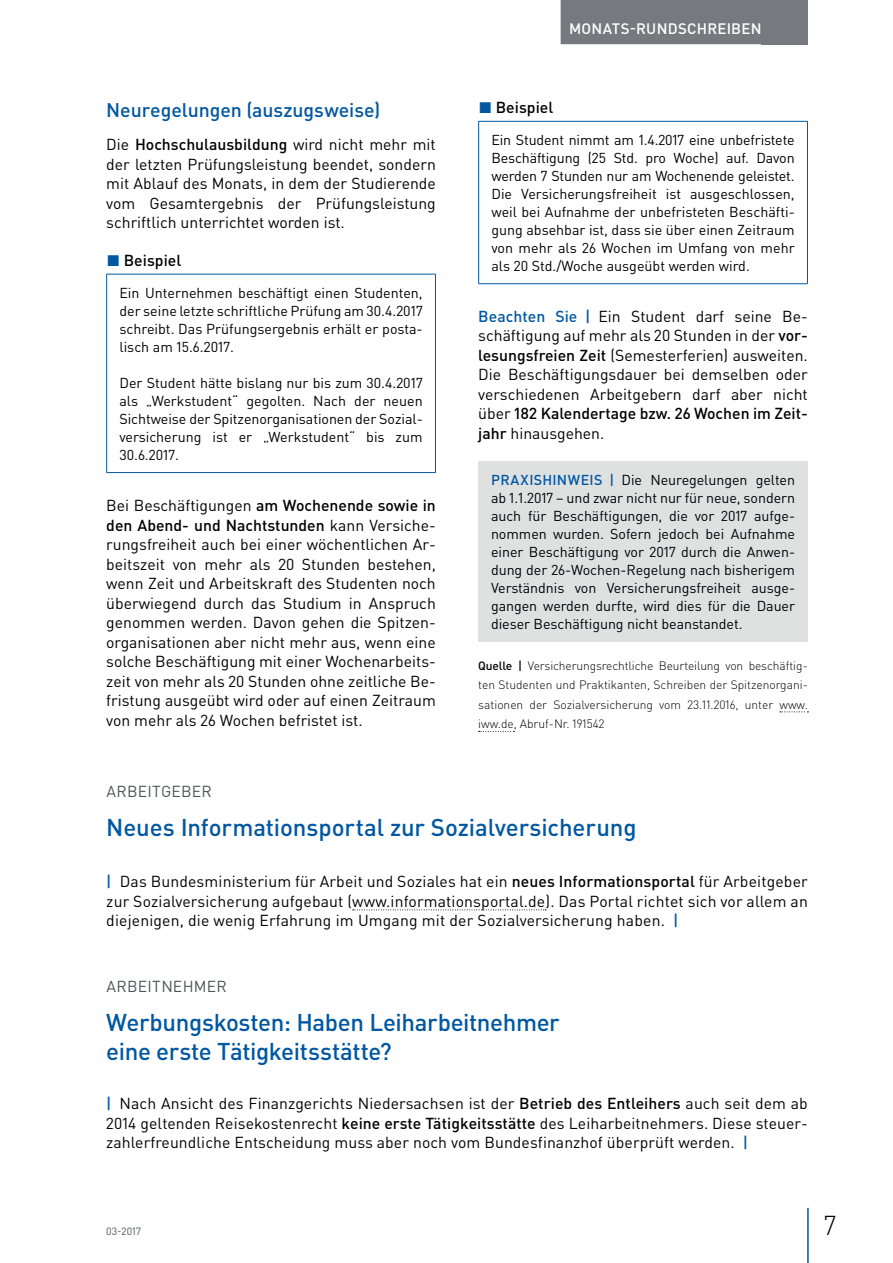
<style>
.page{position:relative;width:893px;height:1263px;background:#fff}
.page>*{position:absolute;margin:0;border:0;box-sizing:border-box;transform-origin:0 0}
.t1{font:300 27px "DIN Pro";color:#000002}
.t2{font:500 24px/28.5px "DIN Pro";letter-spacing:-.01em;color:#0157a2}
.t3{font:500 19.5px "DIN Pro";letter-spacing:-.005em;color:#0157a2}
.t4{font:15.75px/19.5px "DIN Pro";color:#000002;text-align:justify}
.t5{font:15.75px "DIN Pro";letter-spacing:.015em;color:#505457}
.t6{font:500 15.75px "DIN Pro";letter-spacing:.005em;color:#000002}
.t7{font:500 15px "DIN Pro";letter-spacing:.015em;color:#fff}
.t8{font:14.25px/18px "DIN Pro";color:#000002;text-align:justify}
.t9{font:300 12px/19.5px "DIN Pro";color:#000002;text-align:justify}
.t10{font:10.5px "DIN Pro";color:#505457}
.s1{font-weight:500}
.s2{color:#0157a2}
.s3{font-weight:500;color:#0157a2}
</style>
<div class="page">
<div style="left:762px;top:0;width:46px;height:44px;background:#767a7e"></div>
<hr style="left:807px;top:1208px;width:2px;height:55px;background:#0157a2">
<div style="left:561px;top:0;width:209px;height:44px;background:#767a7e"></div>
<svg style="left:353px;top:909px;width:193px;height:1px"></svg>
<hr style="left:106px;top:274px;width:330px;height:1px;background:#0157a2">
<hr style="left:106px;top:274px;width:1px;height:198px;background:#0157a2">
<hr style="left:435px;top:274px;width:1px;height:198px;background:#0157a2">
<hr style="left:106px;top:472px;width:330px;height:1px;background:#0157a2">
<svg style="left:780px;top:711px;width:28px;height:1px"></svg>
<svg style="left:479px;top:731px;width:35px;height:1px"></svg>
<hr style="left:478px;top:121px;width:330px;height:1px;background:#0157a2">
<hr style="left:478px;top:122px;width:1px;height:161px;background:#0157a2">
<hr style="left:807px;top:122px;width:1px;height:161px;background:#0157a2">
<hr style="left:478px;top:283px;width:330px;height:1px;background:#0157a2">
<div style="left:478px;top:461px;width:330px;height:180px;background:#dfe1e1"></div>
<p class="t3" style="left:106px;top:97px;width:276px">Neuregelungen (auszugsweise)</p>
<p class="t4" style="left:106px;top:134px;width:331px">Die <span class="s1">Hochschulausbildung</span> wird nicht mehr mit der letzten Prüfungsleistung beendet, sondern mit Ablauf des Monats, in dem der Studierende vom Gesamtergebnis der Prüfungsleistung schriftlich unterrichtet worden ist.</p>
<p class="t6" style="left:107px;top:249px;width:76px"><span class="s2">◼</span> Beispiel</p>
<p class="t8" style="left:119px;top:283px;width:305px">Ein Unternehmen beschäftigt einen Studenten, der seine letzte schriftliche Prüfung am 30.4.2017 schreibt. Das Prüfungsergebnis erhält er posta&shy;lisch am 15.6.2017.</p>
<p class="t8" style="left:119px;top:373px;width:305px">Der Student hätte bislang nur bis zum 30.4.2017 als „Werkstudent“ gegolten. Nach der neuen Sichtweise der Spitzenorganisationen der Sozial&shy;versicherung ist er „Werkstudent“ bis zum 30.6.2017.</p>
<p class="t4" style="left:106px;top:495px;width:331px">Bei Beschäftigungen <span class="s1">am Wochenende sowie in den Abend- und Nachtstunden</span> kann Versiche&shy;rungsfreiheit auch bei einer wöchentlichen Ar&shy;beitszeit von mehr als 20 Stunden bestehen, wenn Zeit und Arbeitskraft des Studenten noch überwiegend durch das Studium in Anspruch genommen werden. Davon gehen die Spitzen&shy;organisationen aber nicht mehr aus, wenn eine solche Beschäftigung mit einer Wochenarbeits&shy;zeit von mehr als 20 Stunden ohne zeitliche Be&shy;fristung ausgeübt wird oder auf einen Zeitraum von mehr als 26 Wochen befristet ist.</p>
<p class="t7" style="left:569px;top:18px;width:194px">MONATS-RUNDSCHREIBEN</p>
<p class="t6" style="left:479px;top:96px;width:76px"><span class="s2">◼</span> Beispiel</p>
<p class="t8" style="left:491px;top:130px;width:305px">Ein Student nimmt am 1.4.2017 eine unbefristete Beschäftigung (25 Std. pro Woche) auf. Davon werden 7 Stunden nur am Wochenende geleistet.<br>Die Versicherungsfreiheit ist ausgeschlossen, weil bei Aufnahme der unbefristeten Beschäfti&shy;gung absehbar ist, dass sie über einen Zeitraum von mehr als 26 Wochen im Umfang von mehr als 20 Std./Woche ausgeübt werden wird.</p>
<p class="t4" style="left:478px;top:306px;width:331px"><span class="s3">Beachten Sie |</span> Ein Student darf seine Be&shy;schäftigung auf mehr als 20 Stunden in der <span class="s1">vor&shy;lesungsfreien Zeit</span> (Semesterferien) ausweiten.<br>Die Beschäftigungsdauer bei demselben oder verschiedenen Arbeitgebern darf aber nicht über <span class="s1">182 Kalendertage bzw. 26 Wochen im Zeit&shy;jahr</span> hinausgehen.</p>
<p class="t8" style="left:491px;top:470px;width:306px"><span class="s3">PRAXISHINWEIS |</span> Die Neuregelungen gelten ab 1.1.2017 – und zwar nicht nur für neue, sondern auch für Beschäftigungen, die vor 2017 aufge&shy;nommen wurden. Sofern jedoch bei Aufnahme einer Beschäftigung vor 2017 durch die Anwen&shy;dung der 26-Wochen-Regelung nach bisherigem Verständnis von Versicherungsfreiheit ausge&shy;gangen werden durfte, wird dies für die Dauer dieser Beschäftigung nicht beanstandet.</p>
<p class="t9" style="left:478px;top:655px;width:331px"><span class="s1">Quelle |</span> Versicherungsrechtliche Beurteilung von beschäftig&shy;ten Studenten und Praktikanten, Schreiben der Spitzenorgani&shy;sationen der Sozialversicherung vom 23.11.2016, unter www. iww.de, Abruf-Nr. 191542</p>
<p class="t5" style="left:106px;top:781px;width:107px">ARBEITGEBER</p>
<h2 class="t2" style="left:106px;top:812px;width:532px">Neues Informationsportal zur Sozialversicherung</h2>
<p class="t4" style="left:106px;top:871px;width:703px"><span class="s3">|</span> Das Bundesministerium für Arbeit und Soziales hat ein <span class="s1">neues Informationsportal</span> für Arbeitgeber zur Sozialversicherung aufgebaut (www.informationsportal.de). Das Portal richtet sich vor allem an diejenigen, die wenig Erfahrung im Umgang mit der Sozialversicherung haben. <span class="s3">|</span></p>
<p class="t5" style="left:106px;top:976px;width:122px">ARBEITNEHMER</p>
<h2 class="t2" style="left:106px;top:1007px;width:455px">Werbungskosten: Haben Leiharbeitnehmer eine erste Tätigkeitsstätte?</h2>
<p class="t4" style="left:106px;top:1093px;width:703px"><span class="s3">|</span> Nach Ansicht des Finanzgerichts Niedersachsen ist der <span class="s1">Betrieb des Entleihers</span> auch seit dem ab 2014 geltenden Reisekostenrecht <span class="s1">keine erste Tätigkeitsstätte</span> des Leiharbeitnehmers. Diese steuer&shy;zahlerfreundliche Entscheidung muss aber noch vom Bundesfinanzhof überprüft werden. <span class="s3">|</span></p>
<p class="t10" style="left:106px;top:1224px;width:36px">03-2017</p>
<h1 class="t1" style="left:824px;top:1207px;width:14px">7</h1>
</div>
